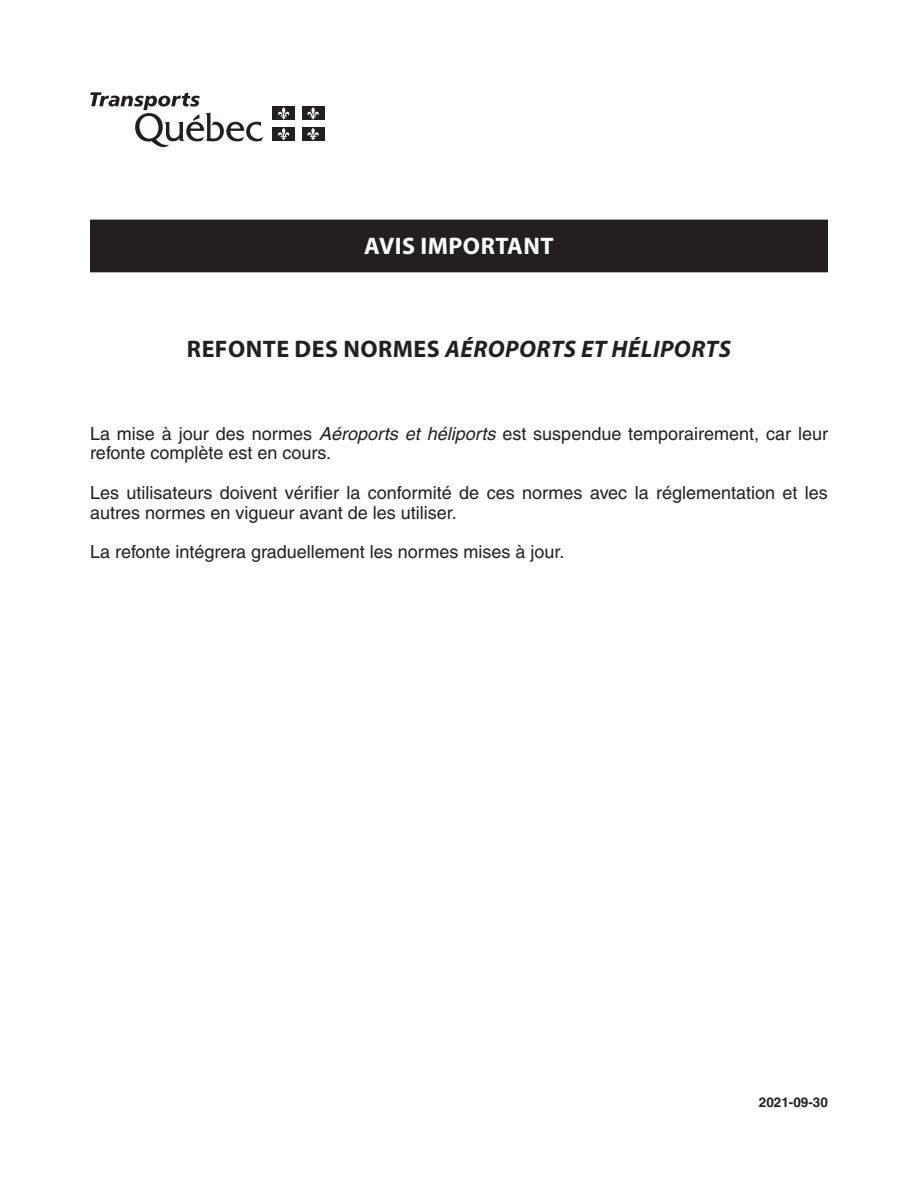
<style>
.page{position:relative;width:918px;height:1188px;background:#fff}
.page>*{position:absolute;margin:0;border:0;box-sizing:border-box;transform-origin:0 0}
.t1{font:italic 700 24px "Myriad Pro";letter-spacing:.02em;color:#231f20}
.t2{font:700 24px "Myriad Pro";letter-spacing:.02em;color:#fff}
.t3{font:18px/19.8px "Helvetica";color:#231f20}
.t4{font:700 13.5px "Helvetica";color:#231f20}
.s1{font-style:normal}
.s2{font-style:italic}
</style>
<div class="page">
<div style="left:91px;top:220px;width:736px;height:52px;background:#231f20"></div>
<svg style="left:90px;top:92px;width:173px;height:55px"></svg>
<div style="left:272px;top:106px;width:23px;height:14px;background:#231f20"></div>
<svg style="left:278px;top:107px;width:12px;height:13px"></svg>
<div style="left:302px;top:106px;width:22px;height:14px;background:#231f20"></div>
<svg style="left:307px;top:107px;width:12px;height:13px"></svg>
<div style="left:272px;top:127px;width:23px;height:14px;background:#231f20"></div>
<svg style="left:278px;top:128px;width:12px;height:12px"></svg>
<div style="left:302px;top:127px;width:22px;height:14px;background:#231f20"></div>
<svg style="left:307px;top:128px;width:12px;height:12px"></svg>
<h1 class="t2" style="left:364px;top:231px;width:191px">AVIS IMPORTANT</h1>
<h1 class="t1" style="left:187px;top:333px;width:546px"><span class="s1">REFONTE DES NORMES</span> AÉROPORTS ET HÉLIPORTS</h1>
<p class="t3" style="left:90px;top:423px;width:740px">La mise à jour des normes <span class="s2">Aéroports et héliports</span> est suspendue temporairement, car leur refonte complète est en cours.</p>
<p class="t3" style="left:90px;top:483px;width:739px">Les utilisateurs doivent vérifier la conformité de ces normes avec la réglementation et les autres normes en vigueur avant de les utiliser.</p>
<p class="t3" style="left:90px;top:542px;width:476px">La refonte intégrera graduellement les normes mises à jour.</p>
<p class="t4" style="left:759px;top:1094px;width:71px">2021-09-30</p>
</div>
